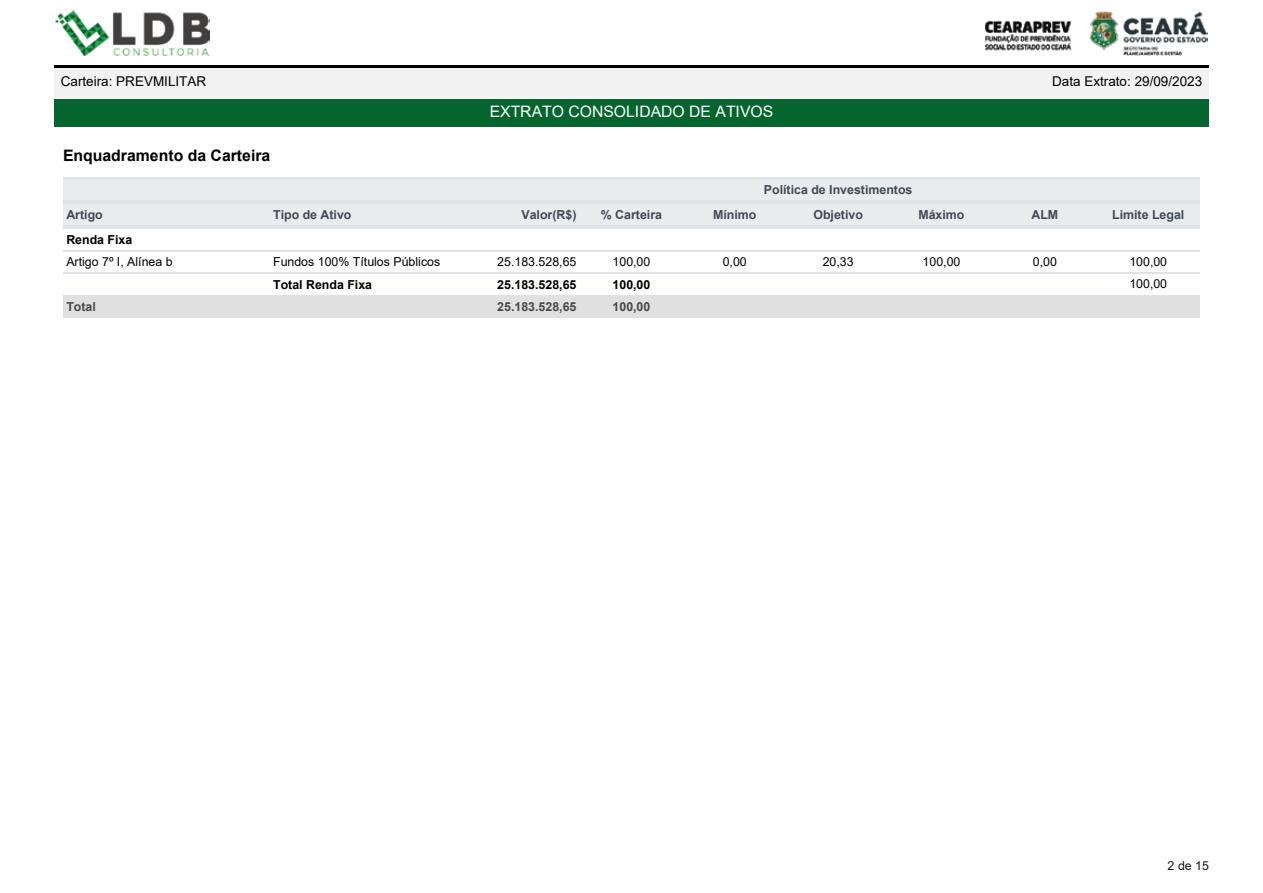
<style>
.page{position:relative;width:1263px;height:893px;background:#fff}
.page>*{position:absolute;margin:0;border:0;box-sizing:border-box;transform-origin:0 0}
.t1{font:15.75px "Arial";color:#fff}
.t2{font:700 15.75px "Arial";color:#000}
.t3{font:13.5px "Arial";color:#000}
.t4{font:700 12.3px "Arial";color:#414952}
.t5{font:12.3px "Arial";color:#000}
.t6{font:700 12.3px "Arial";color:#000}
.t7{font:700 12.3px "Arial";color:#484848}
.t8{font:12.3px "Arial";color:#151616}
</style>
<div class="page">
<div style="left:54px;top:65px;width:1155px;height:33px;background:#f3f2f2"></div>
<hr style="left:54px;top:65px;width:1155px;height:3px;background:#000">
<div style="left:54px;top:99px;width:1155px;height:28px;background:#05652f"></div>
<img style="left:55px;top:10px;width:155px;height:45px">
<img style="left:984px;top:11px;width:224px;height:44px">
<div style="left:63px;top:178px;width:207px;height:25px;background:#e9ecef"></div>
<hr style="left:63px;top:178px;width:207px;height:1px;background:#dee2e6">
<hr style="left:63px;top:200px;width:207px;height:3px;background:#dee2e6">
<div style="left:270px;top:178px;width:206px;height:25px;background:#e9ecef"></div>
<hr style="left:270px;top:178px;width:206px;height:1px;background:#dee2e6">
<hr style="left:270px;top:200px;width:206px;height:3px;background:#dee2e6">
<div style="left:476px;top:178px;width:104px;height:25px;background:#e9ecef"></div>
<hr style="left:476px;top:178px;width:104px;height:1px;background:#dee2e6">
<hr style="left:476px;top:200px;width:104px;height:3px;background:#dee2e6">
<div style="left:580px;top:178px;width:103px;height:25px;background:#e9ecef"></div>
<hr style="left:580px;top:178px;width:103px;height:1px;background:#dee2e6">
<hr style="left:580px;top:200px;width:103px;height:3px;background:#dee2e6">
<div style="left:683px;top:178px;width:310px;height:25px;background:#e9ecef"></div>
<hr style="left:683px;top:178px;width:310px;height:1px;background:#dee2e6">
<hr style="left:683px;top:200px;width:310px;height:3px;background:#dee2e6">
<div style="left:993px;top:178px;width:103px;height:25px;background:#e9ecef"></div>
<hr style="left:993px;top:178px;width:103px;height:1px;background:#dee2e6">
<hr style="left:993px;top:200px;width:103px;height:3px;background:#dee2e6">
<div style="left:1096px;top:178px;width:104px;height:25px;background:#e9ecef"></div>
<hr style="left:1096px;top:178px;width:104px;height:1px;background:#dee2e6">
<hr style="left:1096px;top:200px;width:104px;height:3px;background:#dee2e6">
<div style="left:63px;top:203px;width:207px;height:25px;background:#e9ecef"></div>
<hr style="left:63px;top:203px;width:207px;height:1px;background:#dee2e6">
<hr style="left:63px;top:225px;width:207px;height:3px;background:#dee2e6">
<div style="left:270px;top:203px;width:206px;height:25px;background:#e9ecef"></div>
<hr style="left:270px;top:203px;width:206px;height:1px;background:#dee2e6">
<hr style="left:270px;top:225px;width:206px;height:3px;background:#dee2e6">
<div style="left:476px;top:203px;width:104px;height:25px;background:#e9ecef"></div>
<hr style="left:476px;top:203px;width:104px;height:1px;background:#dee2e6">
<hr style="left:476px;top:225px;width:104px;height:3px;background:#dee2e6">
<div style="left:580px;top:203px;width:103px;height:25px;background:#e9ecef"></div>
<hr style="left:580px;top:203px;width:103px;height:1px;background:#dee2e6">
<hr style="left:580px;top:225px;width:103px;height:3px;background:#dee2e6">
<div style="left:683px;top:203px;width:103px;height:25px;background:#e9ecef"></div>
<hr style="left:683px;top:203px;width:103px;height:1px;background:#dee2e6">
<hr style="left:683px;top:225px;width:103px;height:3px;background:#dee2e6">
<div style="left:786px;top:203px;width:104px;height:25px;background:#e9ecef"></div>
<hr style="left:786px;top:203px;width:104px;height:1px;background:#dee2e6">
<hr style="left:786px;top:225px;width:104px;height:3px;background:#dee2e6">
<div style="left:890px;top:203px;width:103px;height:25px;background:#e9ecef"></div>
<hr style="left:890px;top:203px;width:103px;height:1px;background:#dee2e6">
<hr style="left:890px;top:225px;width:103px;height:3px;background:#dee2e6">
<div style="left:993px;top:203px;width:103px;height:25px;background:#e9ecef"></div>
<hr style="left:993px;top:203px;width:103px;height:1px;background:#dee2e6">
<hr style="left:993px;top:225px;width:103px;height:3px;background:#dee2e6">
<div style="left:1096px;top:203px;width:104px;height:25px;background:#e9ecef"></div>
<hr style="left:1096px;top:203px;width:104px;height:1px;background:#dee2e6">
<hr style="left:1096px;top:225px;width:104px;height:3px;background:#dee2e6">
<hr style="left:63px;top:228px;width:207px;height:1px;background:#dee2e6">
<hr style="left:270px;top:228px;width:206px;height:1px;background:#dee2e6">
<hr style="left:476px;top:228px;width:104px;height:1px;background:#dee2e6">
<hr style="left:580px;top:228px;width:103px;height:1px;background:#dee2e6">
<hr style="left:683px;top:228px;width:103px;height:1px;background:#dee2e6">
<hr style="left:786px;top:228px;width:104px;height:1px;background:#dee2e6">
<hr style="left:890px;top:228px;width:103px;height:1px;background:#dee2e6">
<hr style="left:993px;top:228px;width:103px;height:1px;background:#dee2e6">
<hr style="left:1096px;top:228px;width:104px;height:1px;background:#dee2e6">
<hr style="left:63px;top:250px;width:207px;height:1px;background:#dee2e6">
<hr style="left:270px;top:250px;width:206px;height:1px;background:#dee2e6">
<hr style="left:476px;top:250px;width:104px;height:1px;background:#dee2e6">
<hr style="left:580px;top:250px;width:103px;height:1px;background:#dee2e6">
<hr style="left:683px;top:250px;width:103px;height:1px;background:#dee2e6">
<hr style="left:786px;top:250px;width:104px;height:1px;background:#dee2e6">
<hr style="left:890px;top:250px;width:103px;height:1px;background:#dee2e6">
<hr style="left:993px;top:250px;width:103px;height:1px;background:#dee2e6">
<hr style="left:1096px;top:250px;width:104px;height:1px;background:#dee2e6">
<hr style="left:63px;top:272px;width:207px;height:1px;background:#dee2e6">
<hr style="left:270px;top:272px;width:206px;height:1px;background:#dee2e6">
<hr style="left:476px;top:272px;width:104px;height:1px;background:#dee2e6">
<hr style="left:580px;top:272px;width:103px;height:1px;background:#dee2e6">
<hr style="left:683px;top:272px;width:103px;height:1px;background:#dee2e6">
<hr style="left:786px;top:272px;width:104px;height:1px;background:#dee2e6">
<hr style="left:890px;top:272px;width:103px;height:1px;background:#dee2e6">
<hr style="left:993px;top:272px;width:103px;height:1px;background:#dee2e6">
<hr style="left:1096px;top:272px;width:104px;height:1px;background:#dee2e6">
<div style="left:63px;top:295px;width:413px;height:23px;background:#e0e0e0"></div>
<hr style="left:63px;top:295px;width:413px;height:1px;background:#dee2e6">
<div style="left:476px;top:295px;width:104px;height:23px;background:#e0e0e0"></div>
<hr style="left:476px;top:295px;width:104px;height:1px;background:#dee2e6">
<div style="left:580px;top:295px;width:103px;height:23px;background:#e0e0e0"></div>
<hr style="left:580px;top:295px;width:103px;height:1px;background:#dee2e6">
<div style="left:683px;top:295px;width:103px;height:23px;background:#e0e0e0"></div>
<hr style="left:683px;top:295px;width:103px;height:1px;background:#dee2e6">
<div style="left:786px;top:295px;width:104px;height:23px;background:#e0e0e0"></div>
<hr style="left:786px;top:295px;width:104px;height:1px;background:#dee2e6">
<div style="left:890px;top:295px;width:103px;height:23px;background:#e0e0e0"></div>
<hr style="left:890px;top:295px;width:103px;height:1px;background:#dee2e6">
<div style="left:993px;top:295px;width:103px;height:23px;background:#e0e0e0"></div>
<hr style="left:993px;top:295px;width:103px;height:1px;background:#dee2e6">
<div style="left:1096px;top:295px;width:104px;height:23px;background:#e0e0e0"></div>
<hr style="left:1096px;top:295px;width:104px;height:1px;background:#dee2e6">
<p class="t3" style="left:61px;top:72px;width:147px">Carteira: PREVMILITAR</p>
<p class="t3" style="left:1052px;top:72px;width:152px">Data Extrato: 29/09/2023</p>
<p class="t1" style="left:490px;top:101px;width:285px">EXTRATO CONSOLIDADO DE ATIVOS</p>
<p class="t2" style="left:63px;top:144px;width:209px">Enquadramento da Carteira</p>
<p class="t4" style="left:764px;top:181px;width:150px">Política de Investimentos</p>
<p class="t4" style="left:66px;top:206px;width:38px">Artigo</p>
<p class="t4" style="left:273px;top:206px;width:80px">Tipo de Ativo</p>
<p class="t4" style="left:521px;top:206px;width:57px">Valor(R$)</p>
<p class="t4" style="left:601px;top:206px;width:63px">% Carteira</p>
<p class="t4" style="left:713px;top:206px;width:45px">Mínimo</p>
<p class="t4" style="left:813px;top:206px;width:51px">Objetivo</p>
<p class="t4" style="left:918px;top:206px;width:48px">Máximo</p>
<p class="t4" style="left:1031px;top:206px;width:28px">ALM</p>
<p class="t4" style="left:1112px;top:206px;width:74px">Limite Legal</p>
<p class="t6" style="left:66px;top:231px;width:68px">Renda Fixa</p>
<p class="t5" style="left:66px;top:253px;width:108px">Artigo 7º I, Alínea b</p>
<p class="t5" style="left:273px;top:253px;width:169px">Fundos 100% Títulos Públicos</p>
<p class="t5" style="left:497px;top:253px;width:81px">25.183.528,65</p>
<p class="t5" style="left:612px;top:253px;width:39px">100,00</p>
<p class="t5" style="left:723px;top:253px;width:26px">0,00</p>
<p class="t5" style="left:823px;top:253px;width:32px">20,33</p>
<p class="t5" style="left:922px;top:253px;width:39px">100,00</p>
<p class="t5" style="left:1033px;top:253px;width:26px">0,00</p>
<p class="t5" style="left:1129px;top:253px;width:39px">100,00</p>
<p class="t6" style="left:273px;top:276px;width:101px">Total Renda Fixa</p>
<p class="t6" style="left:497px;top:276px;width:81px">25.183.528,65</p>
<p class="t6" style="left:612px;top:276px;width:39px">100,00</p>
<p class="t5" style="left:1129px;top:276px;width:39px">100,00</p>
<p class="t7" style="left:66px;top:298px;width:31px">Total</p>
<p class="t7" style="left:497px;top:298px;width:81px">25.183.528,65</p>
<p class="t7" style="left:612px;top:298px;width:39px">100,00</p>
<p class="t8" style="left:1167px;top:857px;width:43px">2 de 15</p>
</div>
